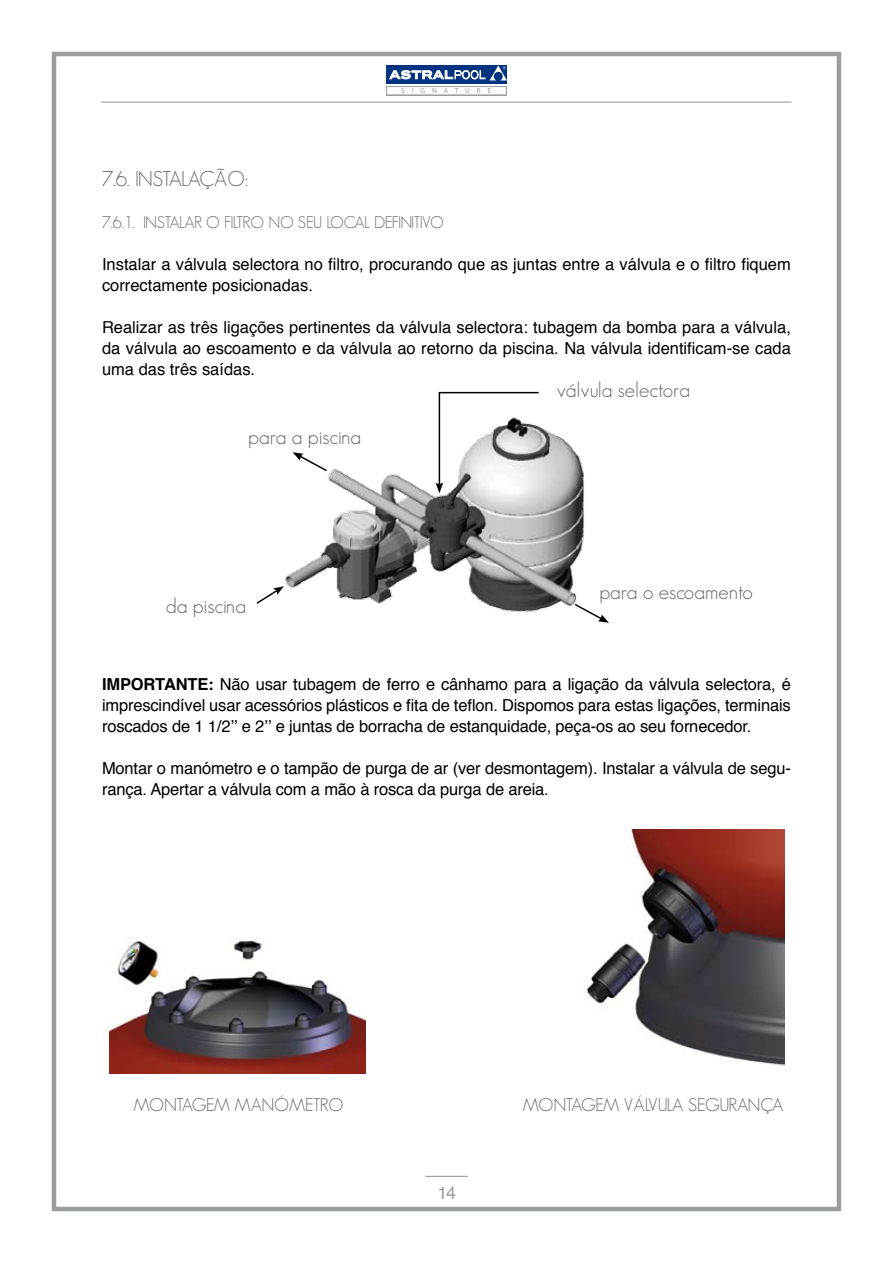
<style>
.page{position:relative;width:893px;height:1263px;background:#fff}
.page>*{position:absolute;margin:0;border:0;box-sizing:border-box;transform-origin:0 0}
.t1{font:300 21px "Geosans";color:#646567}
.t2{font:300 21px "Geosans";letter-spacing:-.045em;color:#646567}
.t3{font:300 18px "Geosans";letter-spacing:-.035em;color:#646567}
.t4{font:18px "Helvetica";color:#9c9d9f}
.t5{font:16.5px/21px "Helvetica";letter-spacing:-.01em;color:#000}
.t6{font:300 16.5px "Geosans";letter-spacing:-.05em;color:#646567}
.t7{font:7.35px "Myriad Pro";letter-spacing:.95em;color:#9c9d9f}
.s1{font-weight:700}
</style>
<div class="page">
<div style="left:52px;top:52px;width:789px;height:1159px;border:4px solid #9c9d9f"></div>
<hr style="left:101px;top:101px;width:691px;height:2px;background:#9c9d9f">
<hr style="left:425px;top:1176px;width:43px;height:1px;background:#9c9d9f">
<div style="left:386px;top:86px;width:121px;height:9px;background:#9c9d9f"></div>
<div style="left:387px;top:87px;width:119px;height:8px;background:#fff"></div>
<div style="left:387px;top:86px;width:119px;height:9px;border:1px solid #9c9d9f"></div>
<div style="left:386px;top:65px;width:103px;height:19px;background:#003480"></div>
<svg style="left:490px;top:80px;width:17px;height:4px"></svg>
<svg style="left:389px;top:65px;width:118px;height:15px"></svg>
<img style="left:285px;top:427px;width:299px;height:186px">
<img style="left:109px;top:938px;width:257px;height:135px">
<img style="left:586px;top:829px;width:198px;height:237px">
<svg style="left:573px;top:602px;width:36px;height:21px"></svg>
<svg style="left:256px;top:586px;width:28px;height:18px"></svg>
<svg style="left:292px;top:452px;width:37px;height:21px"></svg>
<svg style="left:436px;top:391px;width:104px;height:102px"></svg>
<p class="t7" style="left:401px;top:86px;width:92px">SIGNATURE</p>
<p class="t2" style="left:102px;top:167px;width:148px">7.6. INSTALAÇÃO:</p>
<p class="t6" style="left:102px;top:213px;width:343px">7.6.1. INSTALAR O FILTRO NO SEU LOCAL DEFINITIVO</p>
<p class="t5" style="left:102px;top:254px;width:690px">Instalar a válvula selectora no filtro, procurando que as juntas entre a válvula e o filtro fiquem correctamente posicionadas.</p>
<p class="t5" style="left:102px;top:317px;width:690px;text-align:justify">Realizar as três ligações pertinentes da válvula selectora: tubagem da bomba para a válvula, da válvula ao escoamento e da válvula ao retorno da piscina. Na válvula identificam-se cada uma das três saídas.</p>
<p class="t1" style="left:248px;top:425px;width:115px">para a piscina</p>
<p class="t1" style="left:166px;top:594px;width:82px">da piscina</p>
<p class="t1" style="left:557px;top:378px;width:135px">válvula selectora</p>
<p class="t1" style="left:599px;top:580px;width:155px">para o escoamento</p>
<p class="t5" style="left:102px;top:674px;width:690px;text-align:justify"><span class="s1">IMPORTANTE:</span> Não usar tubagem de ferro e cânhamo para a ligação da válvula selectora, é imprescindível usar acessórios plásticos e fita de teflon. Dispomos para estas ligações, terminais roscados de 1 1/2’’ e 2’’ e juntas de borracha de estanquidade, peça-os ao seu fornecedor.</p>
<p class="t5" style="left:102px;top:758px;width:690px">Montar o manómetro e o tampão de purga de ar (ver desmontagem). Instalar a válvula de segu&shy;rança. Apertar a válvula com a mão à rosca da purga de areia.</p>
<p class="t3" style="left:134px;top:1094px;width:211px">MONTAGEM MANÓMETRO</p>
<p class="t3" style="left:523px;top:1094px;width:262px">MONTAGEM VÁLVULA SEGURANÇA</p>
<p class="t4" style="left:437px;top:1179px;width:20px">14</p>
</div>
